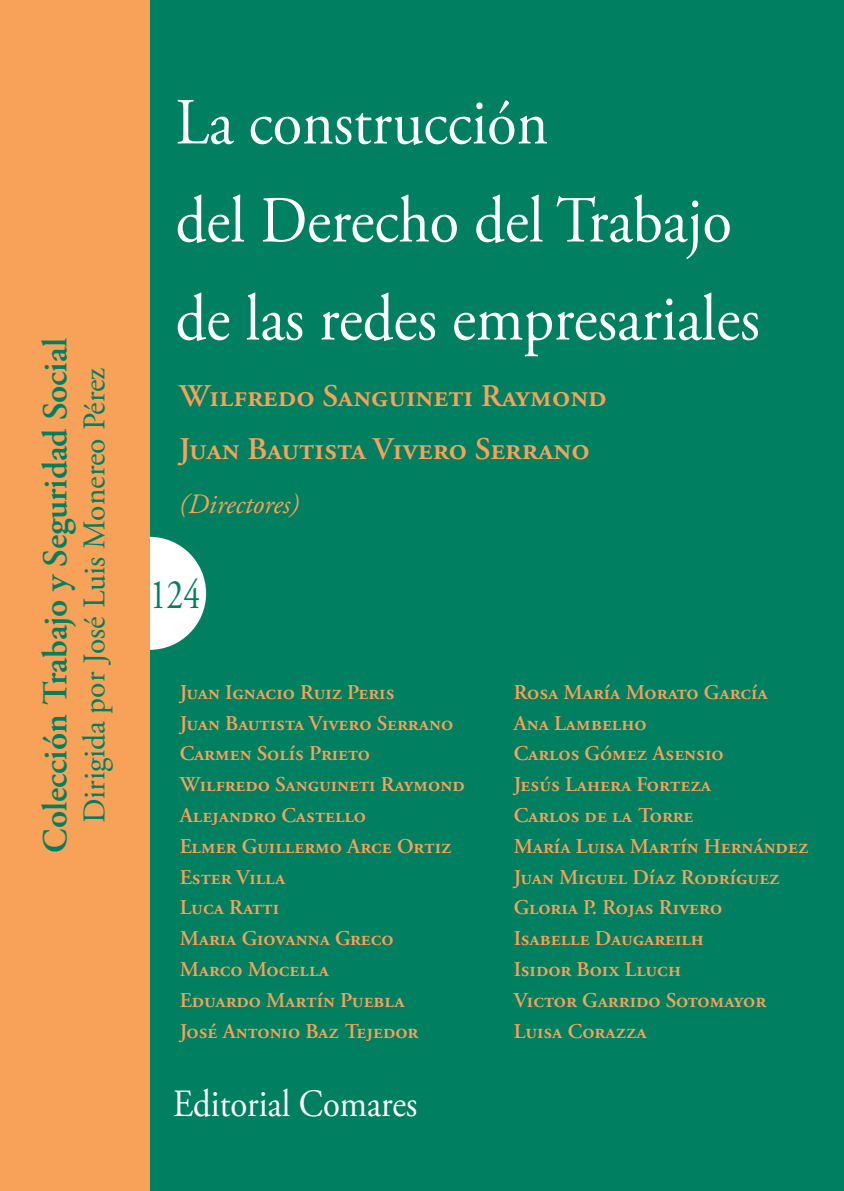
<style>
.page{position:relative;width:844px;height:1191px;background:#fff}
.page>*{position:absolute;margin:0;border:0;box-sizing:border-box;transform-origin:0 0}
.texto{font:65.62px/98px "Adobe Garamond Pro";color:#fff;scale:.92 1}
.t1{font:42px "Adobe Garamond Pro";color:#008061;scale:.8 1}
.t2{font:38.5px "Adobe Garamond Pro";color:#fff;scale:.9 1}
.t3{font:600 35px "Adobe Garamond Pro";letter-spacing:-.01em;color:#008061}
.texto-2{font:600 31.5px "Adobe Garamond Pro";color:#f8a159}
.t4{font:31.5px "Adobe Garamond Pro";color:#008061}
.texto-3{font:italic 28px "Adobe Garamond Pro";color:#f8a159}
.texto-4{font:600 21px "Adobe Garamond Pro";color:#f8a159}
</style>
<div class="page">
<div style="left:23px;top:0;width:820px;height:1190px;background:#008061"></div>
<div style="left:94px;top:538px;width:111px;height:111px;background:#fff;border-radius:50%"></div>
<div style="left:0;top:0;width:149px;height:1190px;background:#f8a159"></div>
<p class="t3" style="left:35px;top:852px;width:515px;rotate:-90deg">Colección Trabajo y Seguridad Social</p>
<p class="t4" style="left:76px;top:823px;width:457px;rotate:-90deg">Dirigida por José Luis Monereo Pérez</p>
<p class="texto" style="left:175px;top:76px;width:636px">La construcción<br>del Derecho del Trabajo de las redes empresariales</p>
<p class="texto-2" style="left:179px;top:378px;width:429px">Wilfredo Sanguineti Raymond</p>
<p class="texto-2" style="left:179px;top:430px;width:412px">Juan Bautista Vivero Serrano</p>
<p class="texto-3" style="left:179px;top:487px;width:121px">(Directores)</p>
<p class="t1" style="left:150px;top:569px;width:65px">124</p>
<p class="texto-4" style="left:180px;top:680px;width:216px">Juan Ignacio Ruiz Peris</p>
<p class="texto-4" style="left:180px;top:710px;width:275px">Juan Bautista Vivero Serrano</p>
<p class="texto-4" style="left:180px;top:741px;width:192px">Carmen Solís Prieto</p>
<p class="texto-4" style="left:180px;top:772px;width:286px">Wilfredo Sanguineti Raymond</p>
<p class="texto-4" style="left:180px;top:803px;width:188px">Alejandro Castello</p>
<p class="texto-4" style="left:180px;top:834px;width:273px">Elmer Guillermo Arce Ortiz</p>
<p class="texto-4" style="left:180px;top:864px;width:107px">Ester Villa</p>
<p class="texto-4" style="left:180px;top:895px;width:101px">Luca Ratti</p>
<p class="texto-4" style="left:180px;top:926px;width:215px">Maria Giovanna Greco</p>
<p class="texto-4" style="left:180px;top:957px;width:151px">Marco Mocella</p>
<p class="texto-4" style="left:180px;top:988px;width:226px">Eduardo Martín Puebla</p>
<p class="texto-4" style="left:180px;top:1018px;width:240px">José Antonio Baz Tejedor</p>
<p class="t2" style="left:173px;top:1081px;width:273px">Editorial Comares</p>
<p class="texto-4" style="left:513px;top:680px;width:256px">Rosa María Morato García</p>
<p class="texto-4" style="left:513px;top:710px;width:134px">Ana Lambelho</p>
<p class="texto-4" style="left:513px;top:741px;width:211px">Carlos Gómez Asensio</p>
<p class="texto-4" style="left:513px;top:772px;width:199px">Jesús Lahera Forteza</p>
<p class="texto-4" style="left:513px;top:803px;width:181px">Carlos de la Torre</p>
<p class="texto-4" style="left:513px;top:834px;width:296px">María Luisa Martín Hernández</p>
<p class="texto-4" style="left:513px;top:864px;width:267px">Juan Miguel Díaz Rodríguez</p>
<p class="texto-4" style="left:513px;top:895px;width:210px">Gloria P. Rojas Rivero</p>
<p class="texto-4" style="left:513px;top:926px;width:192px">Isabelle Daugareilh</p>
<p class="texto-4" style="left:513px;top:957px;width:169px">Isidor Boix Lluch</p>
<p class="texto-4" style="left:513px;top:988px;width:254px">Victor Garrido Sotomayor</p>
<p class="texto-4" style="left:513px;top:1018px;width:134px">Luisa Corazza</p>
</div>
